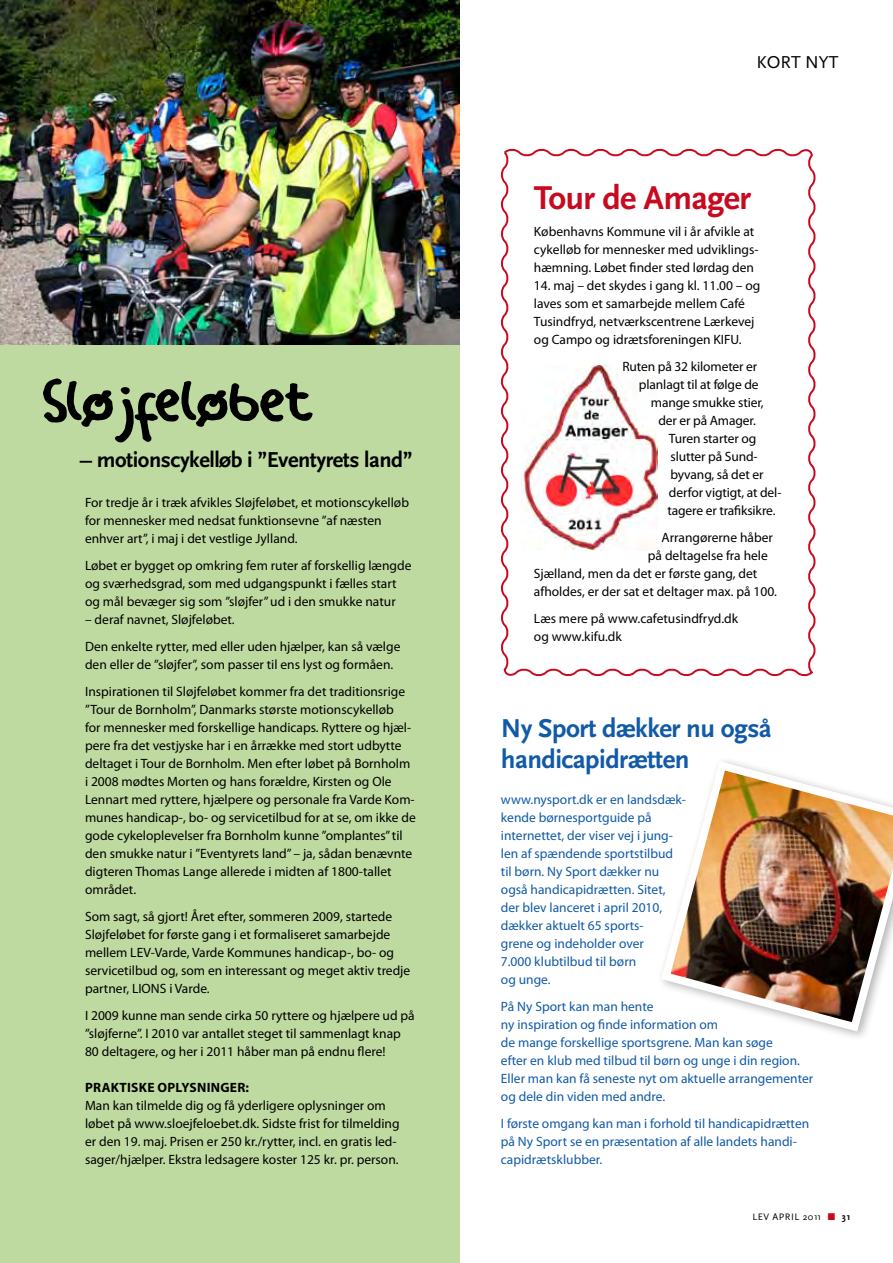
<style>
.page{position:relative;width:893px;height:1263px;background:#fff}
.page>*{position:absolute;margin:0;border:0;box-sizing:border-box;transform-origin:0 0}
.t1{font:700 34.5px "Scala Sans";letter-spacing:-.02em;color:#c80a21}
.t2{font:700 27px/31.5px "Scala Sans";letter-spacing:-.02em;color:#115aa7}
.t3{font:700 22.5px "Scala Sans";letter-spacing:-.02em;color:#000}
.t4{font:18px "Scala Sans";color:#000}
.t5{font:13.5px/18px "Myriad Pro";color:#000}
.t6{font:13.5px/18px "Myriad Pro";color:#115aa7}
.t7{font:700 13.5px "Myriad Pro";letter-spacing:.02em;color:#000}
.t8{font:9.75px "Scala Sans";letter-spacing:.05em;color:#000}
.s1{color:#c80a21}
.s2{font-weight:700}
</style>
<div class="page">
<img style="left:662px;top:761px;width:231px;height:275px">
<svg style="left:501px;top:148px;width:315px;height:528px"></svg>
<div style="left:0;top:0;width:459px;height:1263px;background:#bfdaa1"></div>
<img style="left:0;top:0;width:459px;height:344px">
<svg style="left:43px;top:378px;width:270px;height:64px"></svg>
<h3 class="t3" style="left:80px;top:448px;width:334px">– motionscykelløb i ”Eventyrets land”</h3>
<p class="t5" style="left:85px;top:493px;width:325px">For tredje år i træk afvikles Sløjfeløbet, et motionscykelløb for mennesker med nedsat funktionsevne ”af næsten enhver art”, i maj i det vestlige Jylland.</p>
<p class="t5" style="left:85px;top:556px;width:328px">Løbet er bygget op omkring fem ruter af forskellig længde og sværhedsgrad, som med udgangspunkt i fælles start og mål bevæger sig som ”sløjfer” ud i den smukke natur</p>
<p class="t5" style="left:85px;top:606px;width:317px;line-height:27px">– deraf navnet, Sløjfeløbet.<br>Den enkelte rytter, med eller uden hjælper, kan så vælge</p>
<p class="t5" style="left:85px;top:651px;width:322px;line-height:27px">den eller de ”sløjfer”, som passer til ens lyst og formåen.<br>Inspirationen til Sløjfeløbet kommer fra det traditionsrige</p>
<p class="t5" style="left:85px;top:700px;width:332px">”Tour de Bornholm”, Danmarks største motionscykelløb<br>for mennesker med forskellige handicaps. Ryttere og hjæl&shy;pere fra det vestjyske har i en årrække med stort udbytte deltaget i Tour de Bornholm. Men efter løbet på Bornholm i 2008 mødtes Morten og hans forældre, Kirsten og Ole Lennart med ryttere, hjælpere og personale fra Varde Kom&shy;munes handicap-, bo- og servicetilbud for at se, om ikke de gode cykeloplevelser fra Bornholm kunne ”omplantes” til den smukke natur i ”Eventyrets land” – ja, sådan benævnte digteren Thomas Lange allerede i midten af 1800-tallet området.</p>
<p class="t5" style="left:85px;top:907px;width:327px">Som sagt, så gjort! Året efter, sommeren 2009, startede Sløjfeløbet for første gang i et formaliseret samarbejde mellem LEV-Varde, Varde Kommunes handicap-, bo- og servicetilbud og, som en interessant og meget aktiv tredje partner, LIONS i Varde.</p>
<p class="t5" style="left:85px;top:1006px;width:331px">I 2009 kunne man sende cirka 50 ryttere og hjælpere ud på ”sløjferne”. I 2010 var antallet steget til sammenlagt knap<br>80 deltagere, og her i 2011 håber man på endnu flere!</p>
<p class="t7" style="left:85px;top:1080px;width:165px">PRAKTISKE OPLYSNINGER:</p>
<p class="t5" style="left:85px;top:1096px;width:316px">Man kan tilmelde dig og få yderligere oplysninger om løbet på www.sloejfeloebet.dk. Sidste frist for tilmelding er den 19. maj. Prisen er 250 kr./rytter, incl. en gratis led&shy;sager/hjælper. Ekstra ledsagere koster 125 kr. pr. person.</p>
<h3 class="t4" style="left:756px;top:52px;width:83px">KORT NYT</h3>
<h1 class="t1" style="left:534px;top:179px;width:219px">Tour de Amager</h1>
<p class="t5" style="left:534px;top:222px;width:226px">Københavns Kommune vil i år afvikle at cykelløb for mennesker med udviklings&shy;hæmning. Løbet finder sted lørdag den</p>
<p class="t5" style="left:534px;top:276px;width:228px">14. maj – det skydes i gang kl. 11.00 – og laves som et samarbejde mellem Café Tusindfryd, netværkscentrene Lærkevej og Campo og idrætsforeningen KIFU.</p>
<p class="t5" style="left:622px;top:357px;width:136px">Ruten på 32 kilometer er</p>
<p class="t5" style="left:639px;top:375px;width:121px">planlagt til at følge de</p>
<p class="t5" style="left:651px;top:393px;width:114px">mange smukke stier,</p>
<p class="t5" style="left:658px;top:411px;width:99px">der er på Amager.</p>
<p class="t5" style="left:669px;top:429px;width:89px">Turen starter og</p>
<p class="t5" style="left:670px;top:447px;width:89px">slutter på Sund-</p>
<p class="t5" style="left:670px;top:465px;width:94px">byvang, så det er</p>
<p class="t5" style="left:669px;top:483px;width:114px">derfor vigtigt, at del-</p>
<p class="t5" style="left:667px;top:501px;width:109px">tagere er trafiksikre.</p>
<p class="t5" style="left:661px;top:528px;width:113px">Arrangørerne håber</p>
<p class="t5" style="left:648px;top:546px;width:121px">på deltagelse fra hele</p>
<p class="t5" style="left:534px;top:564px;width:225px">Sjælland, men da det er første gang, det</p>
<p class="t5" style="left:534px;top:582px;width:245px">afholdes, er der sat et deltager max. på 100.</p>
<p class="t5" style="left:534px;top:609px;width:206px">Læs mere på www.cafetusindfryd.dk og www.kifu.dk</p>
<h2 class="t2" style="left:501px;top:713px;width:272px">Ny Sport dækker nu også handicapidrætten</h2>
<p class="t6" style="left:501px;top:790px;width:186px">www.nysport.dk er en landsdæk&shy;kende børnesportguide på internettet, der viser vej i jung&shy;len af spændende sportstilbud til børn. Ny Sport dækker nu også handicapidrætten. Sitet, der blev lanceret i april 2010, dækker aktuelt 65 sports-<br>grene og indeholder over<br>7.000 klubtilbud til børn<br>og unge.</p>
<p class="t6" style="left:501px;top:997px;width:314px">På Ny Sport kan man hente<br>ny inspiration og finde information om<br>de mange forskellige sportsgrene. Man kan søge<br>efter en klub med tilbud til børn og unge i din region.<br>Eller man kan få seneste nyt om aktuelle arrangementer og dele din viden med andre.</p>
<p class="t6" style="left:501px;top:1114px;width:310px">I første omgang kan man i forhold til handicapidrætten på Ny Sport se en præsentation af alle landets handi&shy;capidrætsklubber.</p>
<p class="t8" style="left:752px;top:1211px;width:7px">LEV</p>
<p class="t8" style="left:773px;top:1211px;width:79px">APRIL 2011 <span class="s1">■</span> <span class="s2">31</span></p>
</div>
